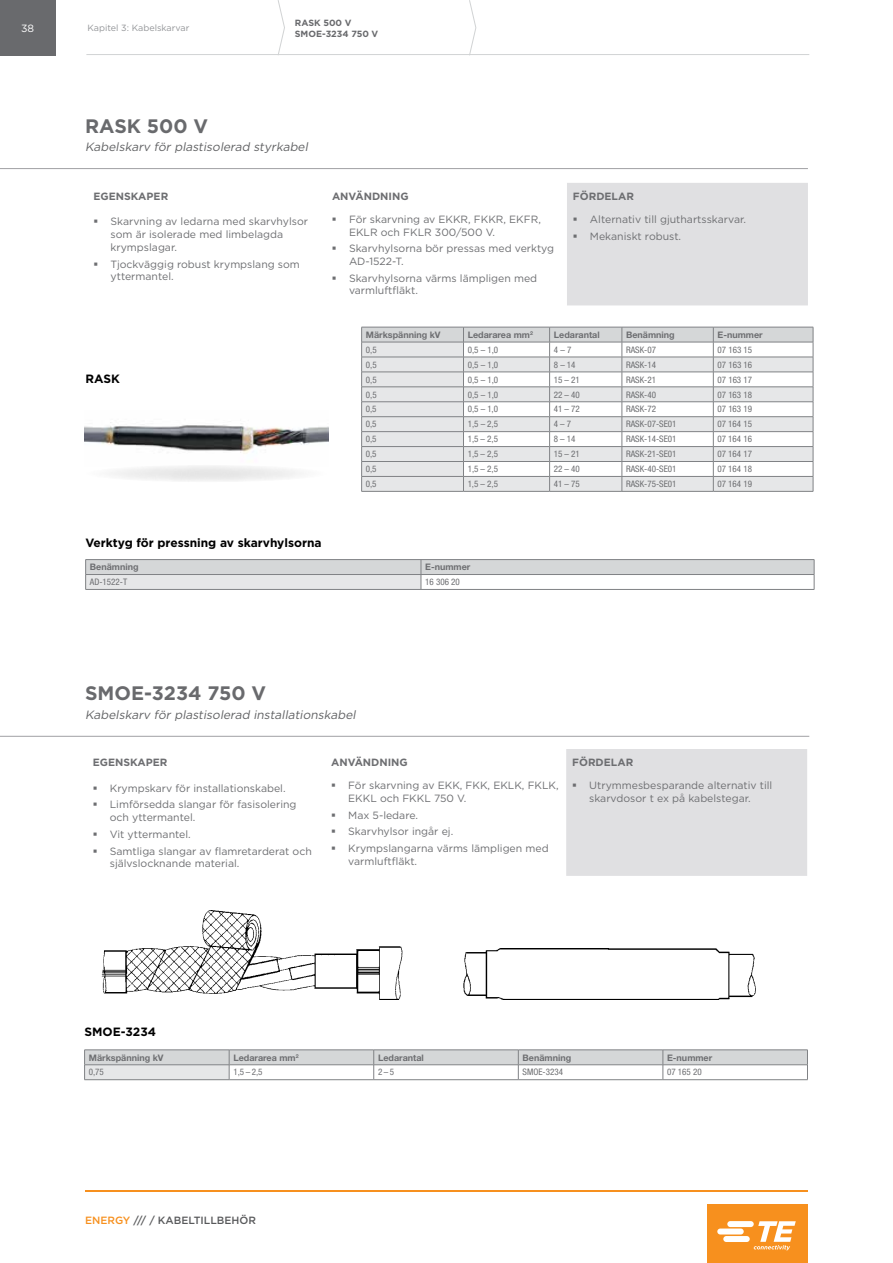
<style>
.page{position:relative;width:893px;height:1263px;background:#fff}
.page>*{position:absolute;margin:0;border:0;box-sizing:border-box;transform-origin:0 0}
.t1{font:700 19.5px "Gotham";color:#696a6d}
.t2{font:italic 12px "Gotham";color:#616264}
.t3{font:700 12px "Gotham";color:#000}
.t4{font:10.5px/12.6px "Gotham";color:#6d6e71}
.t5{font:700 10.5px "Gotham";color:#6d6e71}
.t6{font:500 10.5px "Gotham";color:#58595b}
.t7{font:10.5px "Gotham";color:#fff}
.t8{font:condensed 9px "Helvetica Neue LT Std";color:#6d6e71}
.t9{font:700 9px "Helvetica Neue LT Std";color:#6d6e71}
.t10{font:700 9px/10.8px "Gotham";color:#696a6d}
.t11{font:9px "Gotham";color:#939598}
.s1{color:#f7901e}
</style>
<div class="page">
<hr style="left:85px;top:1191px;width:723px;height:1px;background:#f7901e">
<div style="left:707px;top:1204px;width:101px;height:59px;background:#f7901e"></div>
<svg style="left:717px;top:1221px;width:79px;height:29px"></svg>
<hr style="left:0;top:168px;width:808px;height:1px;background:#a1a1a4">
<hr style="left:0;top:736px;width:809px;height:1px;background:#a1a1a4">
<img style="left:84px;top:422px;width:244px;height:32px">
<div style="left:84px;top:465px;width:244px;height:17px;background:#f0f0f0;border-radius:50%"></div>
<svg style="left:361px;top:327px;width:453px;height:164px"></svg>
<hr style="left:361px;top:491px;width:102px;height:1px;background:#808285">
<hr style="left:463px;top:491px;width:87px;height:1px;background:#808285">
<hr style="left:550px;top:491px;width:72px;height:1px;background:#808285">
<hr style="left:622px;top:491px;width:91px;height:1px;background:#808285">
<hr style="left:713px;top:491px;width:100px;height:1px;background:#808285">
<hr style="left:84px;top:1049px;width:145px;height:1px;background:#808285">
<hr style="left:229px;top:1049px;width:145px;height:1px;background:#808285">
<hr style="left:374px;top:1049px;width:144px;height:1px;background:#808285">
<hr style="left:518px;top:1049px;width:145px;height:1px;background:#808285">
<hr style="left:663px;top:1049px;width:145px;height:1px;background:#808285">
<svg style="left:84px;top:1050px;width:724px;height:29px"></svg>
<hr style="left:84px;top:1079px;width:145px;height:1px;background:#808285">
<hr style="left:229px;top:1079px;width:145px;height:1px;background:#808285">
<hr style="left:374px;top:1079px;width:144px;height:1px;background:#808285">
<hr style="left:518px;top:1079px;width:145px;height:1px;background:#808285">
<hr style="left:663px;top:1079px;width:145px;height:1px;background:#808285">
<hr style="left:85px;top:559px;width:336px;height:1px;background:#808285">
<hr style="left:421px;top:559px;width:393px;height:1px;background:#808285">
<svg style="left:85px;top:560px;width:730px;height:29px"></svg>
<hr style="left:85px;top:589px;width:336px;height:1px;background:#808285">
<hr style="left:421px;top:589px;width:393px;height:1px;background:#808285">
<img style="left:101px;top:911px;width:302px;height:89px">
<img style="left:463px;top:949px;width:293px;height:51px">
<div style="left:0;top:0;width:55px;height:55px;background:#696a6d"></div>
<hr style="left:86px;top:54px;width:723px;height:1px;background:#d1d3d4">
<svg style="left:277px;top:0;width:8px;height:56px"></svg>
<svg style="left:469px;top:0;width:8px;height:56px"></svg>
<div style="left:567px;top:183px;width:241px;height:122px;background:#e0e0e2"></div>
<div style="left:566px;top:749px;width:241px;height:127px;background:#e0e0e2"></div>
<p class="t7" style="left:21px;top:22px;width:15px">38</p>
<p class="t11" style="left:87px;top:23px;width:103px">Kapitel 3: Kabelskarvar</p>
<p class="t10" style="left:295px;top:17px;width:85px">RASK 500 V<br>SMOE-3234 750 V</p>
<h1 class="t1" style="left:85px;top:114px;width:125px">RASK 500 V</h1>
<p class="t2" style="left:85px;top:140px;width:227px">Kabelskarv för plastisolerad styrkabel</p>
<p class="t5" style="left:94px;top:190px;width:76px">EGENSKAPER</p>
<p class="t5" style="left:332px;top:190px;width:78px">ANVÄNDNING</p>
<p class="t5" style="left:573px;top:190px;width:63px">FÖRDELAR</p>
<p class="t4" style="left:111px;top:215px;width:199px">Skarvning av ledarna med skarvhylsor som är isolerade med limbelagda krympslagar.</p>
<p class="t4" style="left:111px;top:257px;width:191px">Tjockväggig robust krympslang som yttermantel.</p>
<p class="t4" style="left:349px;top:213px;width:193px">För skarvning av EKKR, FKKR, EKFR,<br>EKLR och FKLR 300/500 V.</p>
<p class="t4" style="left:349px;top:242px;width:207px">Skarvhylsorna bör pressas med verktyg<br>AD-1522-T.</p>
<p class="t4" style="left:349px;top:272px;width:190px">Skarvhylsorna värms lämpligen med varmluftfläkt.</p>
<p class="t4" style="left:590px;top:211px;width:157px;line-height:16.8px">Alternativ till gjuthartsskarvar.<br>Mekaniskt robust.</p>
<p class="t3" style="left:85px;top:372px;width:36px">RASK</p>
<p class="t3" style="left:85px;top:535px;width:238px">Verktyg för pressning av skarvhylsorna</p>
<p class="t9" style="left:366px;top:329px;width:76px">Märkspänning kV</p>
<p class="t9" style="left:468px;top:329px;width:67px">Ledararea mm<sup>2</sup></p>
<p class="t9" style="left:554px;top:329px;width:47px">Ledarantal</p>
<p class="t9" style="left:626px;top:329px;width:50px">Benämning</p>
<p class="t9" style="left:718px;top:329px;width:47px">E-nummer</p>
<p class="t8" style="left:366px;top:344px;width:12px">0,5</p>
<p class="t8" style="left:468px;top:344px;width:32px">0,5 – 1,0</p>
<p class="t8" style="left:554px;top:344px;width:19px">4 – 7</p>
<p class="t8" style="left:626px;top:344px;width:31px">RASK-07</p>
<p class="t8" style="left:718px;top:344px;width:36px">07 163 15</p>
<p class="t8" style="left:366px;top:359px;width:12px">0,5</p>
<p class="t8" style="left:468px;top:359px;width:32px">0,5 – 1,0</p>
<p class="t8" style="left:554px;top:359px;width:23px">8 – 14</p>
<p class="t8" style="left:626px;top:359px;width:31px">RASK-14</p>
<p class="t8" style="left:717px;top:359px;width:36px">07 163 16</p>
<p class="t8" style="left:366px;top:374px;width:12px">0,5</p>
<p class="t8" style="left:468px;top:374px;width:32px">0,5 – 1,0</p>
<p class="t8" style="left:554px;top:374px;width:28px">15 – 21</p>
<p class="t8" style="left:626px;top:374px;width:31px">RASK-21</p>
<p class="t8" style="left:717px;top:374px;width:36px">07 163 17</p>
<p class="t8" style="left:366px;top:389px;width:12px">0,5</p>
<p class="t8" style="left:468px;top:389px;width:32px">0,5 – 1,0</p>
<p class="t8" style="left:554px;top:389px;width:28px">22 – 40</p>
<p class="t8" style="left:626px;top:389px;width:31px">RASK-40</p>
<p class="t8" style="left:717px;top:389px;width:36px">07 163 18</p>
<p class="t8" style="left:366px;top:404px;width:12px">0,5</p>
<p class="t8" style="left:468px;top:404px;width:32px">0,5 – 1,0</p>
<p class="t8" style="left:554px;top:404px;width:28px">41 – 72</p>
<p class="t8" style="left:626px;top:404px;width:31px">RASK-72</p>
<p class="t8" style="left:717px;top:404px;width:36px">07 163 19</p>
<p class="t8" style="left:366px;top:419px;width:12px">0,5</p>
<p class="t8" style="left:468px;top:419px;width:32px">1,5 – 2,5</p>
<p class="t8" style="left:554px;top:419px;width:19px">4 – 7</p>
<p class="t8" style="left:626px;top:419px;width:52px">RASK-07-SE01</p>
<p class="t8" style="left:717px;top:419px;width:36px">07 164 15</p>
<p class="t8" style="left:366px;top:434px;width:12px">0,5</p>
<p class="t8" style="left:468px;top:434px;width:32px">1,5 – 2,5</p>
<p class="t8" style="left:554px;top:434px;width:23px">8 – 14</p>
<p class="t8" style="left:626px;top:434px;width:52px">RASK-14-SE01</p>
<p class="t8" style="left:717px;top:434px;width:36px">07 164 16</p>
<p class="t8" style="left:366px;top:449px;width:12px">0,5</p>
<p class="t8" style="left:468px;top:449px;width:32px">1,5 – 2,5</p>
<p class="t8" style="left:554px;top:449px;width:28px">15 – 21</p>
<p class="t8" style="left:626px;top:449px;width:52px">RASK-21-SE01</p>
<p class="t8" style="left:717px;top:449px;width:36px">07 164 17</p>
<p class="t8" style="left:366px;top:464px;width:12px">0,5</p>
<p class="t8" style="left:468px;top:464px;width:32px">1,5 – 2,5</p>
<p class="t8" style="left:554px;top:464px;width:28px">22 – 40</p>
<p class="t8" style="left:626px;top:464px;width:52px">RASK-40-SE01</p>
<p class="t8" style="left:717px;top:464px;width:36px">07 164 18</p>
<p class="t8" style="left:366px;top:479px;width:12px">0,5</p>
<p class="t8" style="left:468px;top:479px;width:32px">1,5 – 2,5</p>
<p class="t8" style="left:554px;top:479px;width:28px">41 – 75</p>
<p class="t8" style="left:626px;top:479px;width:52px">RASK-75-SE01</p>
<p class="t8" style="left:717px;top:479px;width:36px">07 164 19</p>
<p class="t9" style="left:90px;top:561px;width:50px">Benämning</p>
<p class="t9" style="left:425px;top:561px;width:47px">E-nummer</p>
<p class="t8" style="left:90px;top:577px;width:39px">AD-1522-T</p>
<p class="t8" style="left:425px;top:577px;width:36px">16 306 20</p>
<h1 class="t1" style="left:85px;top:681px;width:183px">SMOE-3234 750 V</h1>
<p class="t2" style="left:85px;top:707px;width:275px">Kabelskarv för plastisolerad installationskabel</p>
<p class="t5" style="left:93px;top:756px;width:76px">EGENSKAPER</p>
<p class="t5" style="left:331px;top:756px;width:78px">ANVÄNDNING</p>
<p class="t5" style="left:572px;top:756px;width:63px">FÖRDELAR</p>
<p class="t4" style="left:110px;top:779px;width:188px;line-height:16.8px">Krympskarv för installationskabel.<br>Limförsedda slangar för fasisolering</p>
<p class="t4" style="left:110px;top:809px;width:204px;line-height:16.8px">och yttermantel.<br>Vit yttermantel.<br>Samtliga slangar av flamretarderat och</p>
<p class="t4" style="left:110px;top:857px;width:131px">självslocknande material.</p>
<p class="t4" style="left:348px;top:779px;width:212px">För skarvning av EKK, FKK, EKLK, FKLK,<br>EKKL och FKKL 750 V.</p>
<p class="t4" style="left:348px;top:806px;width:202px;line-height:16.8px">Max 5-ledare.<br>Skarvhylsor ingår ej.<br>Krympslangarna värms lämpligen med</p>
<p class="t4" style="left:348px;top:855px;width:70px">varmluftfläkt.</p>
<p class="t4" style="left:589px;top:779px;width:185px">Utrymmesbesparande alternativ till skarvdosor t ex på kabelstegar.</p>
<p class="t3" style="left:84px;top:1025px;width:73px">SMOE-3234</p>
<p class="t9" style="left:89px;top:1052px;width:76px">Märkspänning kV</p>
<p class="t9" style="left:233px;top:1052px;width:67px">Ledararea mm<sup>2</sup></p>
<p class="t9" style="left:378px;top:1052px;width:47px">Ledarantal</p>
<p class="t9" style="left:523px;top:1052px;width:50px">Benämning</p>
<p class="t9" style="left:667px;top:1052px;width:47px">E-nummer</p>
<p class="t8" style="left:89px;top:1067px;width:17px">0,75</p>
<p class="t8" style="left:233px;top:1067px;width:31px">1,5 – 2,5</p>
<p class="t8" style="left:378px;top:1067px;width:18px">2–5</p>
<p class="t8" style="left:523px;top:1067px;width:42px">SMOE-3234</p>
<p class="t8" style="left:667px;top:1067px;width:36px">07 165 20</p>
<p class="t6" style="left:85px;top:1214px;width:173px"><span class="s1">ENERGY</span> /// / KABELTILLBEHÖR</p>
</div>
